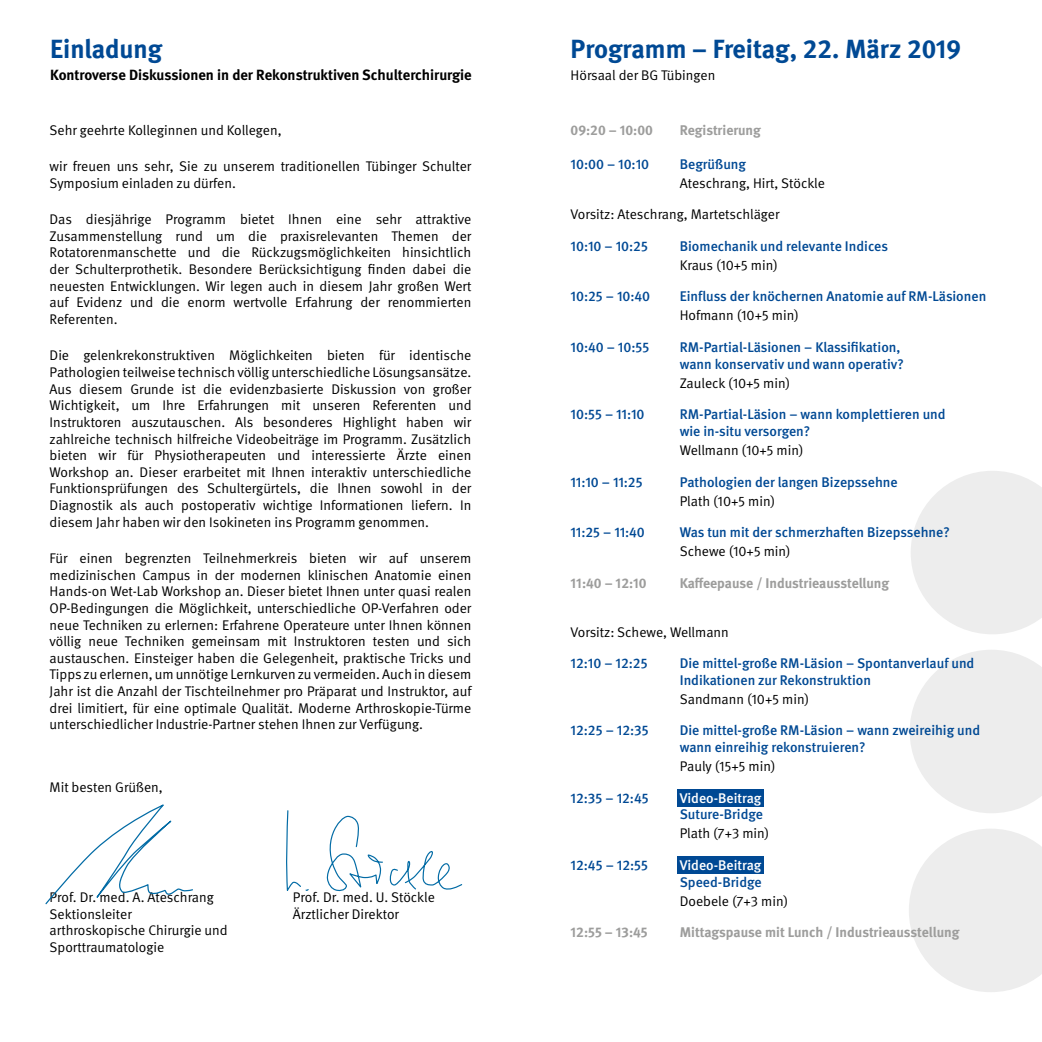
<style>
.page{position:relative;width:1042px;height:1042px;background:#fff}
.page>*{position:absolute;margin:0;border:0;box-sizing:border-box;transform-origin:0 0}
.t1{font:700 26.25px "DGUV Meta";color:#004994}
.t2{font:700 14.7px "DGUV Meta";color:#000}
.t3{font:14px/16.6px "DGUV Meta";color:#000;text-align:justify}
.t4{font:500 14px/16.6px "DGUV Meta";color:#004994}
.t5{font:700 14px "DGUV Meta";color:#9d9d9c}
.t6{font:500 14px "DGUV Meta";color:#fff}
</style>
<div class="page">
<svg style="left:911px;top:471px;width:131px;height:163px"></svg>
<svg style="left:910px;top:650px;width:132px;height:163px"></svg>
<svg style="left:909px;top:829px;width:133px;height:163px"></svg>
<div style="left:677px;top:789px;width:87px;height:18px;background:#004994"></div>
<div style="left:677px;top:857px;width:87px;height:17px;background:#004994"></div>
<svg style="left:326px;top:815px;width:137px;height:77px"></svg>
<svg style="left:286px;top:810px;width:23px;height:81px"></svg>
<svg style="left:45px;top:805px;width:148px;height:100px"></svg>
<h1 class="t1" style="left:50px;top:33px;width:113px">Einladung</h1>
<p class="t2" style="left:50px;top:67px;width:423px">Kontroverse Diskussionen in der Rekonstruktiven Schulterchirurgie</p>
<p class="t3" style="left:50px;top:122px;width:233px">Sehr geehrte Kolleginnen und Kollegen,</p>
<p class="t3" style="left:50px;top:158px;width:423px">wir freuen uns sehr, Sie zu unserem traditionellen Tübinger Schulter<br>Symposium einladen zu dürfen.</p>
<p class="t3" style="left:50px;top:211px;width:423px">Das diesjährige Programm bietet Ihnen eine sehr attraktive Zusammenstellung rund um die praxisrelevanten Themen der Rotatorenmanschette und die Rückzugsmöglichkeiten hinsichtlich der Schulterprothetik. Besondere Berücksichtigung finden dabei die neuesten Entwicklungen. Wir legen auch in diesem Jahr großen Wert auf Evidenz und die enorm wertvolle Erfahrung der renommierten Referenten.</p>
<p class="t3" style="left:50px;top:347px;width:423px">Die gelenkrekonstruktiven Möglichkeiten bieten für identische Pathologien teilweise technisch völlig unterschiedliche Lösungsansätze.<br>Aus diesem Grunde ist die evidenzbasierte Diskussion von großer Wichtigkeit, um Ihre Erfahrungen mit unseren Referenten und Instruktoren auszutauschen. Als besonderes Highlight haben wir zahlreiche technisch hilfreiche Videobeiträge im Programm. Zusätzlich bieten wir für Physiotherapeuten und interessierte Ärzte einen Workshop an. Dieser erarbeitet mit Ihnen interaktiv unterschiedliche Funktionsprüfungen des Schultergürtels, die Ihnen sowohl in der Diagnostik als auch postoperativ wichtige Informationen liefern. In diesem Jahr haben wir den Isokineten ins Programm genommen.</p>
<p class="t3" style="left:50px;top:550px;width:423px">Für einen begrenzten Teilnehmerkreis bieten wir auf unserem medizinischen Campus in der modernen klinischen Anatomie einen Hands-on Wet-Lab Workshop an. Dieser bietet Ihnen unter quasi realen OP-Bedingungen die Möglichkeit, unterschiedliche OP-Verfahren oder neue Techniken zu erlernen: Erfahrene Operateure unter Ihnen können völlig neue Techniken gemeinsam mit Instruktoren testen und sich austauschen. Einsteiger haben die Gelegenheit, praktische Tricks und Tipps zu erlernen, um unnötige Lernkurven zu vermeiden. Auch in diesem Jahr ist die Anzahl der Tischteilnehmer pro Präparat und Instruktor, auf drei limitiert, für eine optimale Qualität. Moderne Arthroskopie-Türme unterschiedlicher Industrie-Partner stehen Ihnen zur Verfügung.</p>
<p class="t3" style="left:50px;top:779px;width:115px">Mit besten Grüßen,</p>
<p class="t3" style="left:50px;top:889px;width:166px">Prof. Dr. med. A. Ateschrang</p>
<p class="t3" style="left:293px;top:889px;width:143px">Prof. Dr. med. U. Stöckle</p>
<p class="t3" style="left:50px;top:906px;width:84px">Sektionsleiter</p>
<p class="t3" style="left:293px;top:906px;width:108px">Ärztlicher Direktor</p>
<p class="t3" style="left:50px;top:922px;width:180px">arthroskopische Chirurgie und<br>Sporttraumatologie</p>
<h1 class="t1" style="left:570px;top:33px;width:392px">Programm – Freitag, 22. März 2019</h1>
<p class="t3" style="left:570px;top:67px;width:146px">Hörsaal der BG Tübingen</p>
<p class="t5" style="left:570px;top:121px;width:84px">09:20 – 10:00</p>
<p class="t5" style="left:680px;top:121px;width:83px">Registrierung</p>
<p class="t4" style="left:570px;top:156px;width:80px">10:00 – 10:10</p>
<p class="t4" style="left:680px;top:156px;width:68px">Begrüßung</p>
<p class="t3" style="left:680px;top:175px;width:147px">Ateschrang, Hirt, Stöckle</p>
<p class="t3" style="left:570px;top:206px;width:210px">Vorsitz: Ateschrang, Martetschläger</p>
<p class="t4" style="left:570px;top:238px;width:79px">10:10 – 10:25</p>
<p class="t4" style="left:680px;top:238px;width:210px">Biomechanik und relevante Indices</p>
<p class="t3" style="left:680px;top:257px;width:100px">Kraus (10+5 min)</p>
<p class="t4" style="left:570px;top:289px;width:81px">10:25 – 10:40</p>
<p class="t4" style="left:680px;top:289px;width:308px">Einfluss der knöchernen Anatomie auf RM-Läsionen</p>
<p class="t3" style="left:680px;top:308px;width:120px">Hofmann (10+5 min)</p>
<p class="t4" style="left:570px;top:339px;width:80px">10:40 – 10:55</p>
<p class="t4" style="left:680px;top:339px;width:225px">RM-Partial-Läsionen – Klassifikation, wann konservativ und wann operativ?</p>
<p class="t3" style="left:680px;top:375px;width:112px">Zauleck (10+5 min)</p>
<p class="t4" style="left:570px;top:406px;width:75px">10:55 – 11:10</p>
<p class="t4" style="left:680px;top:406px;width:267px">RM-Partial-Läsion – wann komplettieren und wie in-situ versorgen?</p>
<p class="t3" style="left:680px;top:442px;width:125px">Wellmann (10+5 min)</p>
<p class="t4" style="left:570px;top:474px;width:74px">11:10 – 11:25</p>
<p class="t4" style="left:680px;top:474px;width:219px">Pathologien der langen Bizepssehne</p>
<p class="t3" style="left:680px;top:493px;width:97px">Plath (10+5 min)</p>
<p class="t4" style="left:570px;top:524px;width:76px">11:25 – 11:40</p>
<p class="t4" style="left:680px;top:524px;width:272px">Was tun mit der schmerzhaften Bizepssehne?</p>
<p class="t3" style="left:680px;top:543px;width:112px">Schewe (10+5 min)</p>
<p class="t5" style="left:570px;top:574px;width:78px">11:40 – 12:10</p>
<p class="t5" style="left:680px;top:574px;width:211px">Kaffeepause / Industrieausstellung</p>
<p class="t3" style="left:570px;top:624px;width:160px">Vorsitz: Schewe, Wellmann</p>
<p class="t4" style="left:570px;top:655px;width:78px">12:10 – 12:25</p>
<p class="t4" style="left:680px;top:655px;width:296px">Die mittel-große RM-Läsion – Spontanverlauf und<br>Indikationen zur Rekonstruktion</p>
<p class="t3" style="left:680px;top:691px;width:131px">Sandmann (10+5 min)</p>
<p class="t4" style="left:570px;top:723px;width:80px">12:25 – 12:35</p>
<p class="t4" style="left:680px;top:723px;width:302px">Die mittel-große RM-Läsion – wann zweireihig und wann einreihig rekonstruieren?</p>
<p class="t3" style="left:680px;top:758px;width:97px">Pauly (15+5 min)</p>
<p class="t4" style="left:570px;top:790px;width:80px">12:35 – 12:45</p>
<p class="t6" style="left:680px;top:789px;width:83px">Video-Beitrag</p>
<p class="t4" style="left:680px;top:806px;width:85px">Suture-Bridge</p>
<p class="t3" style="left:680px;top:825px;width:91px">Plath (7+3 min)</p>
<p class="t4" style="left:570px;top:857px;width:79px">12:45 – 12:55</p>
<p class="t6" style="left:680px;top:857px;width:83px">Video-Beitrag</p>
<p class="t4" style="left:680px;top:874px;width:83px">Speed-Bridge</p>
<p class="t3" style="left:680px;top:893px;width:110px">Doebele (7+3 min)</p>
<p class="t5" style="left:570px;top:924px;width:79px">12:55 – 13:45</p>
<p class="t5" style="left:680px;top:924px;width:281px">Mittagspause mit Lunch / Industrieausstellung</p>
</div>
